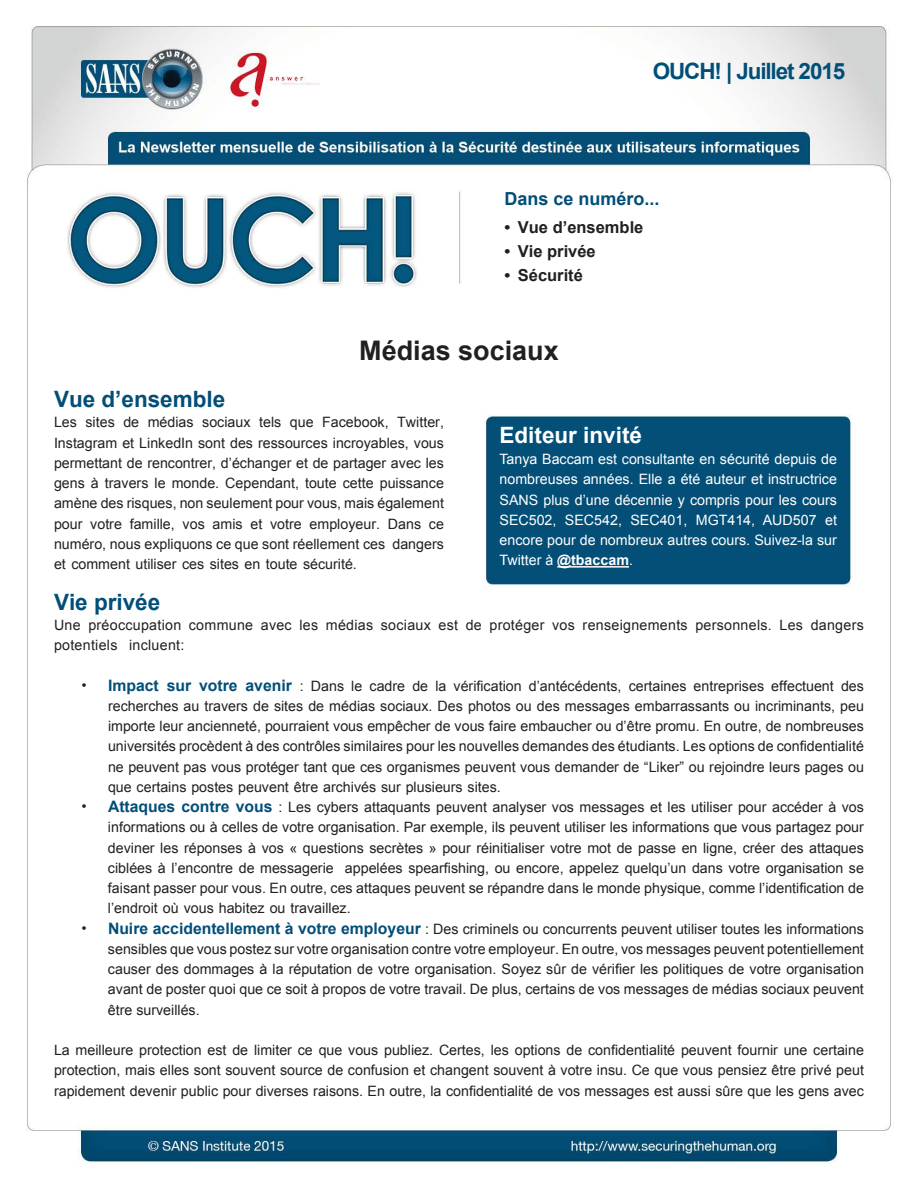
<style>
.page{position:relative;width:918px;height:1188px;background:#fff}
.page>*{position:absolute;margin:0;border:0;box-sizing:border-box;transform-origin:0 0}
.t1{font:700 27px "Arial";color:#231f20}
.MainText{font:700 22.5px "Arial";color:#024e77}
.t2{font:700 22.5px "Arial";letter-spacing:-.05em;color:#004f77}
.t3{font:700 22.5px "Arial";color:#fff}
.t4{font:700 18px "Arial";color:#024e77}
.t5{font:700 16.5px "Arial";color:#231f20}
.t6{font:16.5px "Helvetica Neue";color:#231f20}
.t7{font:700 15.75px "Arial";color:#024e77}
.MainText-2{font:14.25px/20.2px "Arial";color:#231f20;text-align:justify}
.t8{font:14.25px/20.2px "Arial";color:#fff;text-align:right}
.MainText-3{font:14.25px "Arial";letter-spacing:.02em;color:#231f20}
.s1{font-weight:700}
.s2{font-weight:700;font-size:15.75px;color:#024e77}
</style>
<div class="page">
<img style="left:26px;top:25px;width:865px;height:1139px">
<hr style="left:557px;top:566px;width:72px;height:2px;background:#fff">
<p class="t2" style="left:653px;top:56px;width:194px">OUCH! | Juillet 2015</p>
<p class="t4" style="left:504px;top:187px;width:157px">Dans ce numéro...</p>
<p class="t5" style="left:504px;top:216px;width:7px">•</p>
<p class="t5" style="left:518px;top:216px;width:127px">Vue d’ensemble</p>
<p class="t5" style="left:504px;top:240px;width:7px">•</p>
<p class="t5" style="left:518px;top:240px;width:79px">Vie privée</p>
<p class="t5" style="left:504px;top:264px;width:7px">•</p>
<p class="t5" style="left:518px;top:264px;width:67px">Sécurité</p>
<p class="MainText" style="left:54px;top:384px;width:173px">Vue d’ensemble</p>
<p class="t1" style="left:359px;top:332px;width:201px">Médias sociaux</p>
<p class="MainText-2" style="left:148px;top:412px;width:47px">médias</p>
<p class="MainText-2" style="left:54px;top:412px;width:24px">Les</p>
<p class="MainText-2" style="left:54px;top:433px;width:391px">Instagram et LinkedIn sont des ressources incroyables, vous</p>
<p class="MainText-2" style="left:54px;top:453px;width:391px">permettant de rencontrer ’d, échanger et de partager avec les</p>
<p class="MainText-2" style="left:54px;top:473px;width:391px">gens à travers le monde. Cependant, toute cette puissance</p>
<p class="MainText-2" style="left:54px;top:493px;width:391px">amène des risques, non seulement pour vous, mais également</p>
<p class="MainText-2" style="left:429px;top:514px;width:17px">ce</p>
<p class="MainText-2" style="left:86px;top:412px;width:31px">sites</p>
<p class="MainText-2" style="left:123px;top:412px;width:17px">de</p>
<p class="MainText-2" style="left:202px;top:412px;width:50px">sociaux</p>
<p class="MainText-2" style="left:259px;top:412px;width:24px">tels</p>
<p class="MainText-2" style="left:322px;top:412px;width:68px">Facebook,</p>
<p class="MainText-2" style="left:397px;top:412px;width:48px">Twitter,</p>
<p class="MainText-2" style="left:290px;top:412px;width:25px">que</p>
<p class="MainText-2" style="left:130px;top:514px;width:47px">famille,</p>
<p class="MainText-2" style="left:213px;top:514px;width:32px">amis</p>
<p class="MainText-2" style="left:310px;top:514px;width:72px">employeur.</p>
<p class="MainText-2" style="left:388px;top:514px;width:35px">Dans</p>
<p class="MainText-2" style="left:90px;top:514px;width:33px">votre</p>
<p class="MainText-2" style="left:250px;top:514px;width:13px">et</p>
<p class="MainText-2" style="left:270px;top:514px;width:33px">votre</p>
<p class="MainText-2" style="left:54px;top:514px;width:30px">pour</p>
<p class="MainText-2" style="left:183px;top:514px;width:24px">vos</p>
<p class="MainText-2" style="left:54px;top:534px;width:333px">numéro, nous expliquons ce que sont réellement ces et comment utiliser ces sites en toute sécurité.</p>
<p class="MainText" style="left:54px;top:587px;width:108px">Vie privée</p>
<p class="MainText-2" style="left:392px;top:534px;width:53px">dangers</p>
<p class="MainText-2" style="left:54px;top:615px;width:28px">Une</p>
<p class="MainText-3" style="left:88px;top:616px;width:94px">préoccupation</p>
<p class="MainText-3" style="left:189px;top:616px;width:66px">commune</p>
<p class="MainText-3" style="left:54px;top:636px;width:65px">potentiels</p>
<p class="MainText-3" style="left:129px;top:636px;width:57px">incluent:</p>
<p class="MainText-2" style="left:261px;top:615px;width:32px">avec</p>
<p class="MainText-2" style="left:299px;top:615px;width:20px">les</p>
<p class="MainText-2" style="left:326px;top:615px;width:49px">médias</p>
<p class="MainText-3" style="left:381px;top:616px;width:52px">sociaux</p>
<p class="MainText-2" style="left:439px;top:615px;width:21px">est</p>
<p class="MainText-2" style="left:466px;top:615px;width:18px">de</p>
<p class="t3" style="left:500px;top:420px;width:144px">Editeur invité</p>
<p class="t8" style="left:500px;top:449px;width:339px">Tanya Baccam est consultante en sécurité depuis de nombreuses années. Elle a été auteur et instructrice SANS plus ’d une décennie y compris pour les cours et</p>
<p class="t8" style="left:500px;top:510px;width:339px;text-align:left">SEC502,<br>encore pour de nombreux autres cours. Suivez l a- sur<br>Twitter à <span class="s1">@tbaccam</span>.</p>
<p class="t8" style="left:565px;top:510px;width:59px">SEC542,</p>
<p class="t8" style="left:630px;top:510px;width:59px">SEC401,</p>
<p class="t8" style="left:696px;top:510px;width:61px">MGT414,</p>
<p class="t8" style="left:763px;top:510px;width:55px">AUD507</p>
<p class="MainText-3" style="left:490px;top:616px;width:57px">protéger</p>
<p class="MainText-2" style="left:552px;top:615px;width:24px">vos</p>
<p class="MainText-3" style="left:583px;top:616px;width:107px">renseignements</p>
<p class="MainText-3" style="left:695px;top:616px;width:78px">personnels.</p>
<p class="MainText-2" style="left:780px;top:615px;width:25px">Les</p>
<p class="MainText-3" style="left:811px;top:616px;width:55px">dangers</p>
<p class="t6" style="left:81px;top:673px;width:7px">•</p>
<p class="t6" style="left:81px;top:794px;width:7px">•</p>
<p class="t6" style="left:81px;top:916px;width:7px">•</p>
<p class="t7" style="left:108px;top:675px;width:52px">Impact</p>
<p class="t7" style="left:199px;top:675px;width:40px">votre</p>
<p class="t7" style="left:167px;top:675px;width:26px">sur</p>
<p class="t7" style="left:245px;top:675px;width:48px">avenir</p>
<p class="MainText-2" style="left:300px;top:676px;width:5px">:</p>
<p class="MainText-2" style="left:311px;top:676px;width:35px">Dans</p>
<p class="MainText-2" style="left:351px;top:676px;width:13px">le</p>
<p class="MainText-2" style="left:370px;top:676px;width:37px">cadre</p>
<p class="MainText-2" style="left:412px;top:676px;width:17px">de</p>
<p class="MainText-2" style="left:454px;top:676px;width:70px">vérification</p>
<p class="MainText-2" style="left:435px;top:676px;width:13px">la</p>
<p class="MainText-2" style="left:529px;top:676px;width:94px">’d antécédents,</p>
<p class="MainText-2" style="left:629px;top:676px;width:59px">certaines</p>
<p class="MainText-2" style="left:694px;top:676px;width:72px">entreprises</p>
<p class="MainText-2" style="left:771px;top:676px;width:64px">effectuent</p>
<p class="MainText-2" style="left:841px;top:676px;width:24px">des</p>
<p class="MainText-2" style="left:108px;top:696px;width:757px">recherches au travers de sites de médias sociaux. Des photos ou des messages embarrassants ou incriminants, peu importe leur ancienneté, pourraient vous empêcher de vous faire embaucher ou ’d être promu. En outre, de nombreuses universités procèdent à des contrôles similaires pour les nouvelles demandes des étudiants. Les options de confidentialité ne peuvent pas vous protéger tant que ces organismes peuvent vous demander de “Liker” ou rejoindre leurs pages ou que certains postes peuvent être archivés sur plusieurs sites.</p>
<p class="MainText-2" style="left:108px;top:797px;width:757px"><span class="s2">Attaques contre vous</span> : Les cybers attaquants peuvent analyser vos messages et les utiliser pour accéder à vos</p>
<p class="MainText-2" style="left:108px;top:817px;width:757px;text-align:right">informations ou à celles de votre organisation. Par exemple, ils peuvent utiliser les informations que vous partagez pour deviner les réponses à vos « questions secrètes » pour réinitialiser votre mot de passe en ligne, créer des attaques appelées spearfishing, ou encore, appelez quelqu’un dans votre organisation se</p>
<p class="MainText-2" style="left:108px;top:858px;width:757px;text-align:left">ciblées ’là encontre de messagerie<br>faisant passer pour vous. En outre, ces attaques peuvent se répandre dans le monde physique, comme ’l identification de ’l endroit où vous habitez ou travaillez.</p>
<p class="MainText-2" style="left:108px;top:919px;width:757px"><span class="s2">Nuire accidentellement à votre employeur</span> : Des criminels ou concurrents peuvent utiliser toutes les informations</p>
<p class="MainText-2" style="left:108px;top:939px;width:757px">sensibles que vous postez sur votre organisation contre votre employeur. En outre, vos messages peuvent potentiellement causer des dommages laà réputation de votre organisation. Soyez sûr de vérifier les politiques de votre organisation avant de poster quoi que ce soit à propos de votre travail. De plus, certains de vos messages de médias sociaux peuvent être surveillés.</p>
<p class="MainText-2" style="left:54px;top:1040px;width:811px">La meilleure protection est de limiter ce que vous publiez. Certes, les options de confidentialité peuvent fournir une certaine protection, mais elles sont souvent source de confusion et changent souvent à votre insu. Ce que vous pensiez être privé peut rapidement devenir public pour diverses raisons. En outre la, confidentialité de vos messages est aussi sûre que les gens avec</p>
</div>
